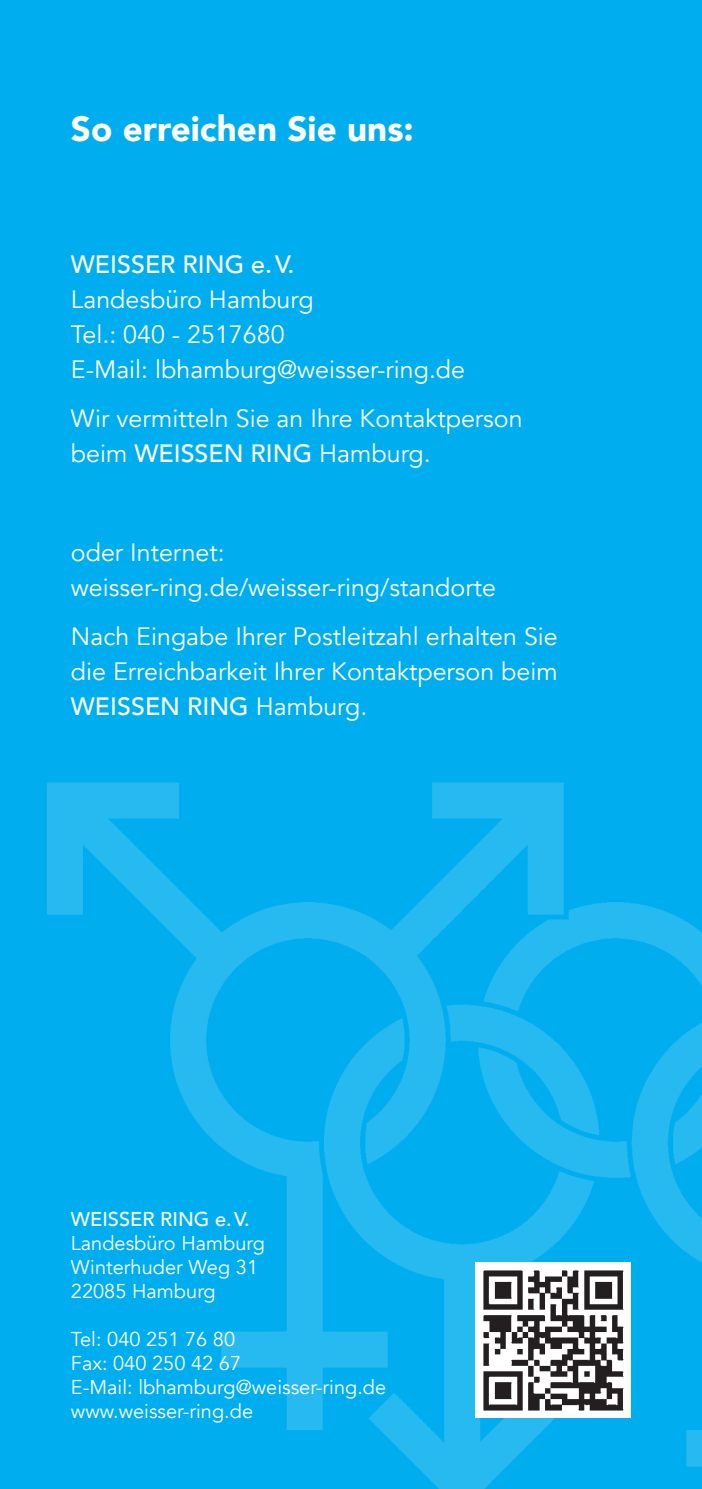
<style>
.page{position:relative;width:702px;height:1489px;background:#fff}
.page>*{position:absolute;margin:0;border:0;box-sizing:border-box;transform-origin:0 0}
.t1{font:900 35px "Avenir";color:#fff}
.t2{font:25px/35px "Avenir";color:#fff}
.t3{font:500 25px "Avenir";color:#fff}
.t4{font:20px/24px "Avenir";color:#fff}
.t5{font:500 20px "Avenir";color:#fff}
.s1{font-weight:500}
</style>
<div class="page">
<div style="left:0;top:0;width:702px;height:1488px;background:#00aeef"></div>
<img style="left:47px;top:782px;width:655px;height:706px">
<div style="left:475px;top:1261px;width:156px;height:156px;background:#fff"></div>
<img style="left:483px;top:1270px;width:141px;height:141px">
<h1 class="t1" style="left:71px;top:99px;width:344px">So erreichen Sie uns:</h1>
<p class="t3" style="left:71px;top:243px;width:225px">WEISSER RING e.V.</p>
<p class="t2" style="left:71px;top:282px;width:396px">Landesbüro Hamburg<br>Tel.: 040 - 2517680<br>E-Mail: lbhamburg@weisser-ring.de</p>
<p class="t2" style="left:71px;top:402px;width:453px">Wir vermitteln Sie an Ihre Kontaktperson beim <span class="s1">WEISSEN RING</span> Hamburg.</p>
<p class="t2" style="left:71px;top:535px;width:426px">oder Internet: weisser-ring.de/weisser-ring/standorte</p>
<p class="t2" style="left:71px;top:619px;width:488px;text-align:justify">Nach Eingabe Ihrer Postleitzahl erhalten Sie die Erreichbarkeit Ihrer Kontaktperson beim <span class="s1">WEISSEN RING</span> Hamburg.</p>
<p class="t5" style="left:71px;top:1201px;width:180px">WEISSER RING e.V.</p>
<p class="t4" style="left:71px;top:1231px;width:196px">Landesbüro Hamburg<br>Winterhuder Weg 31<br>22085 Hamburg</p>
<p class="t4" style="left:71px;top:1327px;width:317px">Tel: 040 251 76 80<br>Fax: 040 250 42 67<br>E-Mail: lbhamburg@weisser-ring.de www.weisser-ring.de</p>
</div>
